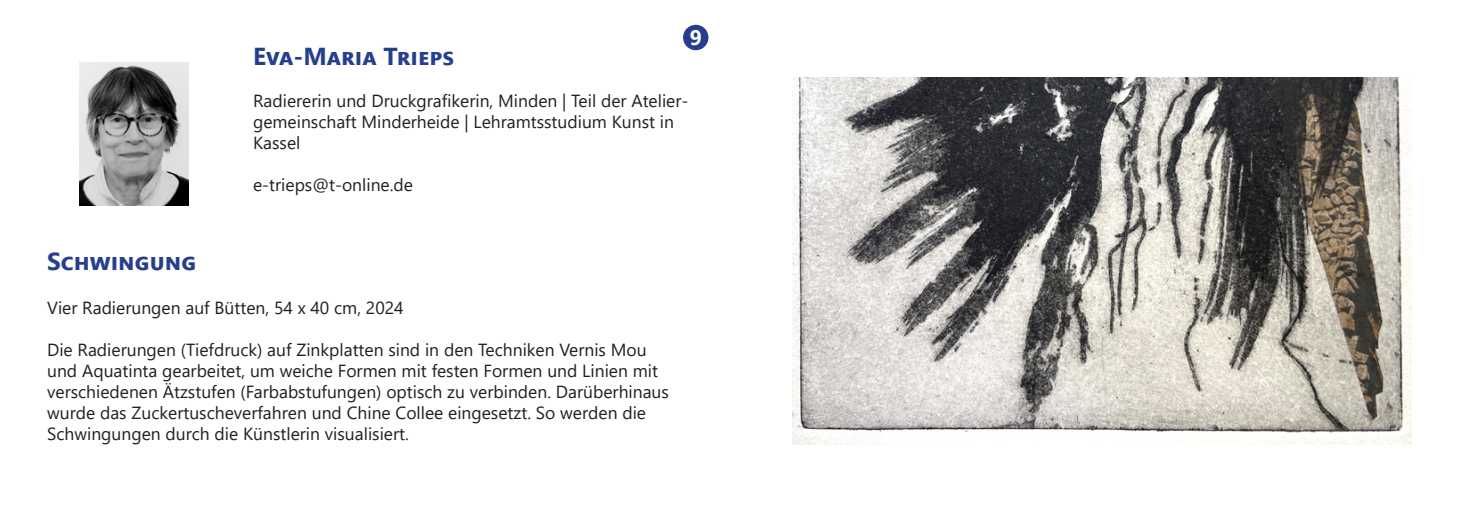
<style>
.page{position:relative;width:1469px;height:521px;background:#fff}
.page>*{position:absolute;margin:0;border:0;box-sizing:border-box;transform-origin:0 0}
.t1{font:700 24.5px "Segoe UI";color:#253f8e}
.t2{font:700 21px "Segoe UI";color:#fff}
.t3{font:17.5px/21px "Segoe UI";color:#231f20}
</style>
<div class="page">
<img style="left:80px;top:62px;width:109px;height:144px">
<img style="left:792px;top:77px;width:619px;height:367px">
<div style="left:683px;top:25px;width:25px;height:25px;background:#253f8e;border-radius:50%"></div>
<p class="t2" style="left:689px;top:17px;width:14px">9</p>
<p class="t1" style="left:253px;top:33px;width:203px">Eva-Maria Trieps</p>
<p class="t3" style="left:253px;top:89px;width:437px">Radiererin und Druckgrafikerin, Minden | Teil der Atelier-</p>
<p class="t3" style="left:253px;top:110px;width:422px">gemeinschaft Minderheide | Lehramtsstudium Kunst in<br>Kassel</p>
<p class="t3" style="left:253px;top:173px;width:161px">e-trieps@t-online.de</p>
<p class="t1" style="left:47px;top:238px;width:151px">Schwingung</p>
<p class="t3" style="left:47px;top:296px;width:358px">Vier Radierungen auf Bütten, 54 x 40 cm, 2024</p>
<p class="t3" style="left:47px;top:338px;width:601px">Die Radierungen (Tiefdruck) auf Zinkplatten sind in den Techniken Vernis Mou</p>
<p class="t3" style="left:47px;top:359px;width:612px">und Aquatinta gearbeitet, um weiche Formen mit festen Formen und Linien mit</p>
<p class="t3" style="left:47px;top:380px;width:623px">verschiedenen Ätzstufen (Farbabstufungen) optisch zu verbinden. Darüberhinaus</p>
<p class="t3" style="left:47px;top:401px;width:600px">wurde das Zuckertuscheverfahren und Chine Collee eingesetzt. So werden die<br>Schwingungen durch die Künstlerin visualisiert.</p>
</div>
